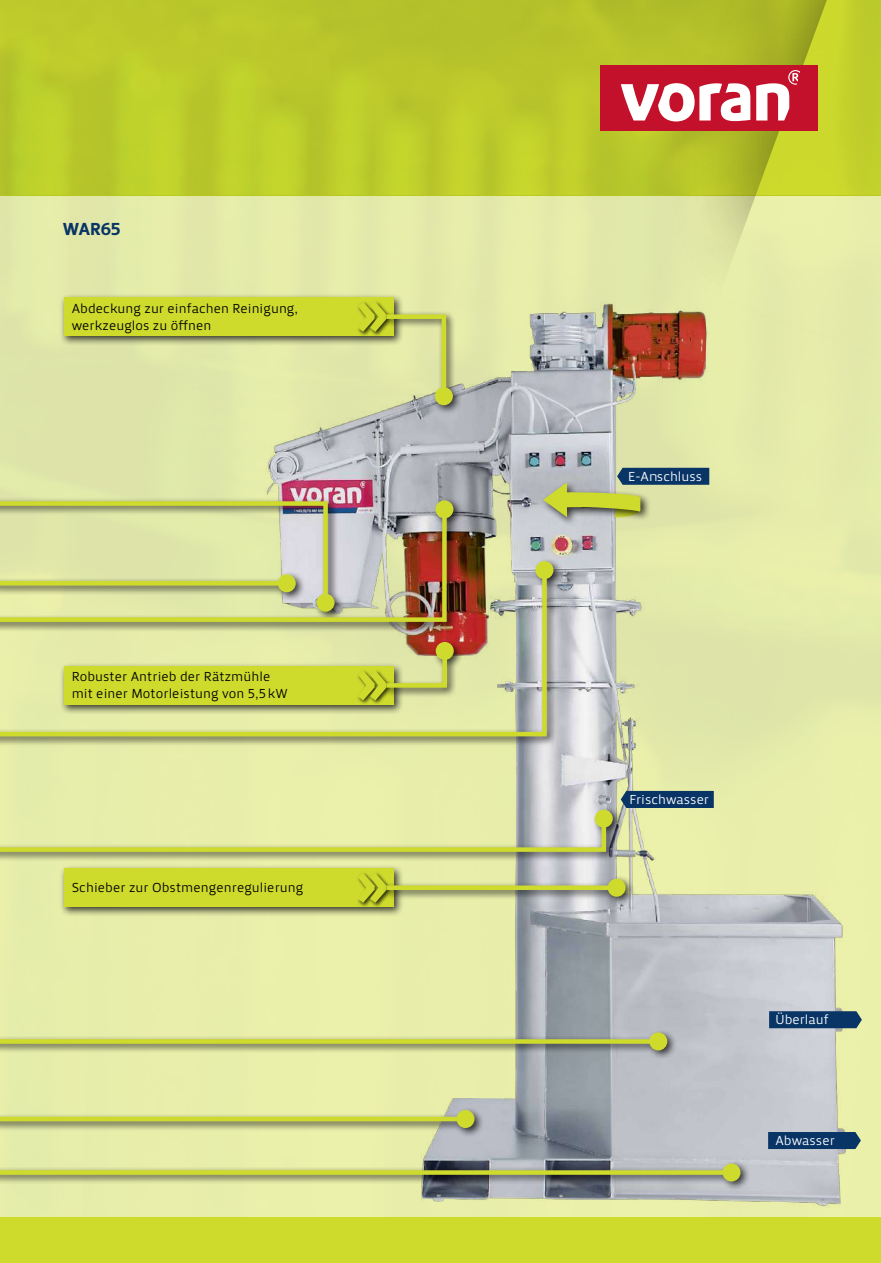
<style>
.page{position:relative;width:881px;height:1263px;background:#fff}
.page>*{position:absolute;margin:0;border:0;box-sizing:border-box;transform-origin:0 0}
.t1{font:18px "Priva Pro Four";letter-spacing:-.015em;color:#093566}
.t2{font:13.5px/17px "Priva Pro One";letter-spacing:.005em;color:#000}
.t3{font:13.5px "Priva Pro One";color:#fff}
</style>
<div class="page">
<div style="left:0;top:1217px;width:880px;height:46px;background:#cedb2d"></div>
<div style="left:0;top:196px;width:880px;height:1021px;background:#e6edaa"></div>
<div style="left:0;top:0;width:880px;height:196px;background:#bcc92b"></div>
<img style="left:266px;top:302px;width:591px;height:904px">
<div style="left:0;top:806px;width:623px;height:56px;background:#000;opacity:.75"></div>
<svg style="left:0;top:814px;width:608px;height:40px"></svg>
<div style="left:594px;top:810px;width:18px;height:18px;background:#cedb2d;border-radius:50%"></div>
<div style="left:60px;top:293px;width:344px;height:53px;background:#000;opacity:.75"></div>
<div style="left:64px;top:298px;width:329px;height:38px;background:#cedb2d"></div>
<div style="left:60px;top:864px;width:344px;height:53px;background:#000;opacity:.75"></div>
<div style="left:64px;top:869px;width:329px;height:38px;background:#cedb2d"></div>
<svg style="left:768px;top:1011px;width:93px;height:17px;background:#123c69"></svg>
<div style="left:356px;top:300px;width:36px;height:37px;background:#cedb2d"></div>
<div style="left:356px;top:871px;width:36px;height:37px;background:#000;opacity:.75"></div>
<svg style="left:358px;top:873px;width:28px;height:30px"></svg>
<div style="left:383px;top:311px;width:80px;height:105px;background:#000;opacity:.75"></div>
<svg style="left:358px;top:302px;width:90px;height:99px"></svg>
<div style="left:434px;top:387px;width:18px;height:18px;background:#cedb2d;border-radius:50%"></div>
<div style="left:383px;top:875px;width:252px;height:32px;background:#000;opacity:.75"></div>
<div style="left:386px;top:885px;width:230px;height:5px;background:#cedb2d"></div>
<div style="left:607px;top:879px;width:18px;height:18px;background:#cedb2d;border-radius:50%"></div>
<div style="left:540px;top:479px;width:110px;height:48px;background:#000;opacity:.75"></div>
<div style="left:0;top:557px;width:563px;height:200px;background:#000;opacity:.75"></div>
<svg style="left:0;top:566px;width:548px;height:183px"></svg>
<div style="left:535px;top:561px;width:18px;height:18px;background:#cedb2d;border-radius:50%"></div>
<div style="left:0;top:497px;width:463px;height:135px;background:#000;opacity:.75"></div>
<svg style="left:0;top:505px;width:449px;height:119px"></svg>
<div style="left:435px;top:500px;width:18px;height:18px;background:#cedb2d;border-radius:50%"></div>
<div style="left:0;top:1029px;width:677px;height:32px;background:#000;opacity:.75"></div>
<div style="left:0;top:1039px;width:658px;height:5px;background:#cedb2d"></div>
<div style="left:649px;top:1032px;width:18px;height:18px;background:#cedb2d;border-radius:50%"></div>
<div style="left:0;top:1160px;width:750px;height:32px;background:#000;opacity:.75"></div>
<div style="left:0;top:1170px;width:731px;height:5px;background:#cedb2d"></div>
<div style="left:722px;top:1163px;width:18px;height:18px;background:#cedb2d;border-radius:50%"></div>
<div style="left:0;top:1106px;width:484px;height:32px;background:#000;opacity:.75"></div>
<hr style="left:0;top:1117px;width:465px;height:4px;background:#cedb2d">
<div style="left:456px;top:1110px;width:18px;height:18px;background:#cedb2d;border-radius:50%"></div>
<div style="left:767px;top:1132px;width:93px;height:17px;background:#093566"></div>
<div style="left:620px;top:791px;width:93px;height:17px;background:#093566"></div>
<svg style="left:543px;top:468px;width:111px;height:49px;background:#a7b17e"></svg>
<div style="left:654px;top:0;width:226px;height:540px;background:#000;opacity:.5"></div>
<svg style="left:718px;top:0;width:162px;height:540px"></svg>
<div style="left:600px;top:66px;width:217px;height:65px;background:#c3112b"></div>
<svg style="left:620px;top:70px;width:179px;height:51px"></svg>
<h1 class="t1" style="left:63px;top:217px;width:59px">WAR65</h1>
<p class="t2" style="left:72px;top:300px;width:228px">Abdeckung zur einfachen Reinigung, werkzeuglos zu öffnen</p>
<p class="t2" style="left:72px;top:668px;width:217px">Robuster Antrieb der Rätzmühle mit einer Motorleistung von 5,5kW</p>
<p class="t2" style="left:72px;top:879px;width:233px">Schieber zur Obstmengenregulierung</p>
<p class="t3" style="left:627px;top:468px;width:76px">E-Anschluss</p>
<p class="t3" style="left:629px;top:791px;width:81px">Frischwasser</p>
<p class="t3" style="left:775px;top:1011px;width:55px">Überlauf</p>
<p class="t3" style="left:775px;top:1132px;width:61px">Abwasser</p>
</div>
